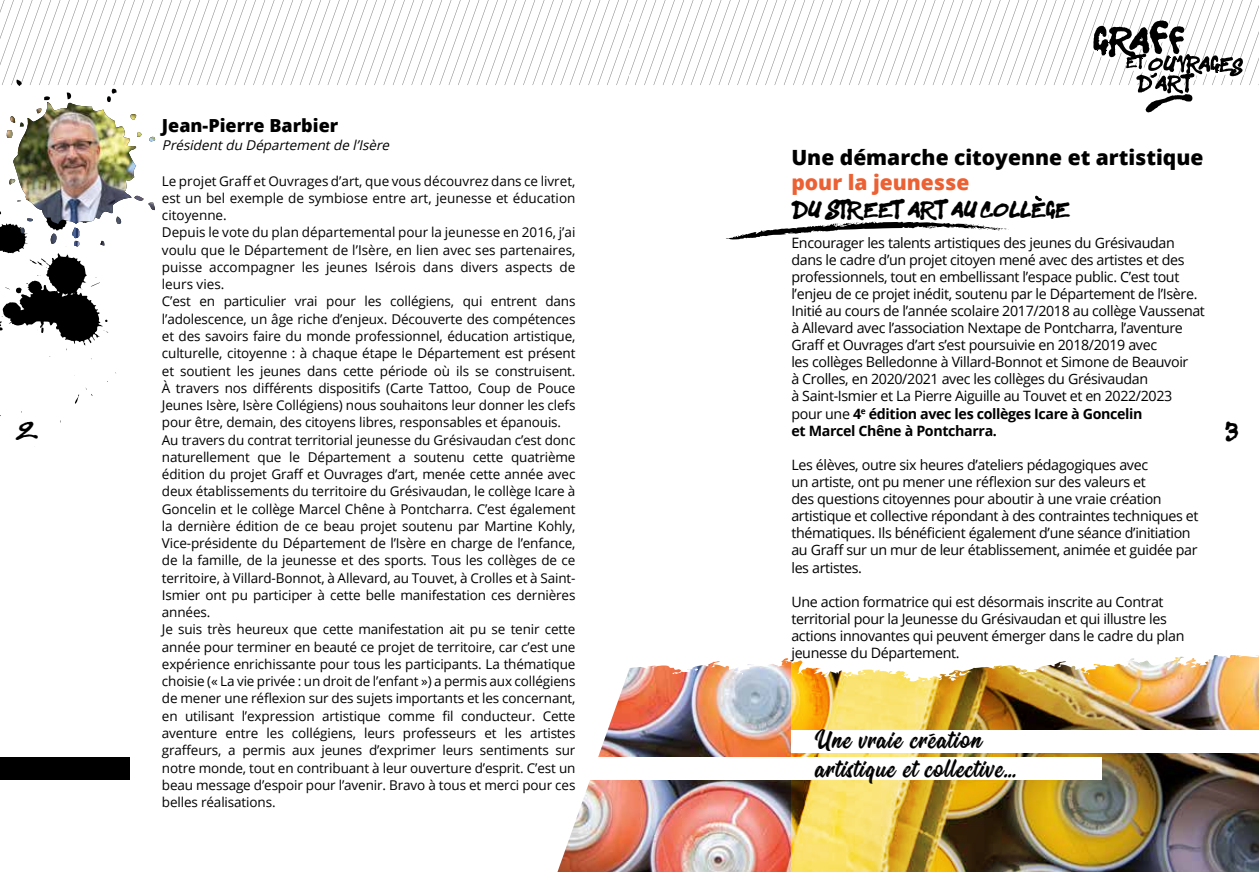
<style>
.page{position:relative;width:1259px;height:872px;background:#fff}
.page>*{position:absolute;margin:0;border:0;box-sizing:border-box;transform-origin:0 0}
.t1{font:32.7px/28.5px "Oraqle Script";letter-spacing:.03em;color:#000}
.t2{font:800 21px "Open Sans";color:#000}
.t3{font:800 21px "Open Sans";color:#ec6134}
.t4{font:800 18px "Open Sans";color:#000}
.t5{font:14.25px/17.1px "Open Sans";letter-spacing:-.025em;color:#000}
.t6{font:13.5px/17.2px "Open Sans";letter-spacing:-.01em;color:#000}
.t7{font:italic 13.5px "Open Sans";color:#000}
.t8{font:10.5px "Sister Spray";color:#000}
.s1{font-weight:700}
</style>
<div class="page">
<div style="left:0;top:757px;width:130px;height:22px;background:#000"></div>
<img style="left:557px;top:655px;width:702px;height:217px">
<svg style="left:0;top:0;width:1259px;height:423px"></svg>
<h3 class="t4" style="left:162px;top:112px;width:178px">Jean-Pierre Barbier</h3>
<p class="t7" style="left:162px;top:136px;width:233px">Présidentdu Départementde l’Isère</p>
<p class="t6" style="left:162px;top:172px;width:415px">Le projet Graff et Ouvrages d’art, que vous découvrez dans ce livret, est un bel exemple de symbiose entre art, jeunesse et éducation citoyenne.<br>Depuis le vote du plan départemental pour la jeunesse en 2016, j’ai voulu que le Département de l’Isère, en lien avec ses partenaires, puisse accompagner les jeunes Isérois dans divers aspects de leurs vies.<br>C’est en particulier vrai pour les collégiens, qui entrent dans l’adolescence, un âge riche d’enjeux. Découverte des compétences et des savoirs faire du monde professionnel, éducation artistique, culturelle, citoyenne : à chaque étape le Département est présent et soutient les jeunes dans cette période où ils se construisent.<br>À travers nos différents dispositifs (Carte Tattoo, Coup de Pouce Jeunes Isère, Isère Collégiens) nous souhaitons leur donner les clefs pour être, demain, des citoyens libres, responsables et épanouis.<br>Au travers du contrat territorial jeunesse du Grésivaudan c’est donc naturellement que le Département a soutenu cette quatrième édition du projet Graff et Ouvrages d’art, menée cette année avec deux établissements du territoire du Grésivaudan, le collège Icare à Goncelin et le collège Marcel Chêne à Pontcharra. C’est également la dernière édition de ce beau projet soutenu par Martine Kohly, Vice-présidente du Département de l’Isère en charge de l’enfance, de la famille, de la jeunesse et des sports. Tous les collèges de ce territoire, à Villard-Bonnot, à Allevard, au Touvet, à Crolles et à Saint-Ismier ont pu participer à cette belle manifestation ces dernières années.<br>Je suis très heureux que cette manifestation ait pu se tenir cette année pour terminer en beauté ce projet de territoire, car c’est une expérience enrichissante pour tous les participants. La thématique choisie (« La vie privée : un droit de l’enfant ») a permis aux collégiens de mener une réflexion sur des sujets importants et les concernant, en utilisant l’expression artistique comme fil conducteur. Cette aventure entre les collégiens, leurs professeurs et les artistes graffeurs, a permis aux jeunes d’exprimer leurs sentiments sur notre monde, tout en contribuant à leur ouverture d’esprit. C’est un beau message d’espoir pour l’avenir. Bravo à tous et merci pour ces belles réalisations.</p>
<h2 class="t2" style="left:791px;top:141px;width:413px">Une démarche citoyenne et artistique</h2>
<h2 class="t3" style="left:791px;top:166px;width:179px">pour la jeunesse</h2>
<p class="t8" style="left:791px;top:208px;width:280px">DU STREET ART AU COLLEGE</p>
<p class="t5" style="left:791px;top:233px;width:415px">Encourager les talents artistiques des jeunes du Grésivaudan dans le cadre d’un projet citoyen mené avec des artistes et des professionnels, tout en embellissant l’espace public. C’est tout l’enjeu de ce projet inédit, soutenu par le Département de l’Isère.<br>Initié au cours de l’année scolaire 2017/2018 au collège Vaussenat à Allevard avec l’association Nextape de Pontcharra, l’aventure Graff et Ouvrages d’art s’est poursuivie en 2018/2019 avec<br>les collèges Belledonne à Villard-Bonnot et Simone de Beauvoir<br>à Crolles, en 2020/2021 avec les collèges du Grésivaudan<br>à Saint-Ismier et La Pierre Aiguille au Touvet et en 2022/2023 pour une <span class="s1">4</span><sup>e</sup> <span class="s1">édition avec les collèges Icare à Goncelin<br>et Marcel Chêne à Pontcharra.</span></p>
<p class="t5" style="left:791px;top:456px;width:409px">Les élèves, outre six heures d’ateliers pédagogiques avec<br>un artiste, ont pu mener une réflexion sur des valeurs et<br>des questions citoyennes pour aboutir à une vraie création artistique et collective répondant à des contraintes techniques et thématiques. Ils bénéficient également d’une séance d’initiation au Graff sur un mur de leur établissement, animée et guidée par les artistes.</p>
<p class="t5" style="left:791px;top:592px;width:394px">Une action formatrice qui est désormais inscrite au Contrat territorial pour la Jeunesse du Grésivaudan et qui illustre les actions innovantes qui peuvent émerger dans le cadre du plan jeunesse du Département.</p>
<p class="t8" style="left:16px;top:430px;width:24px">2</p>
<p class="t8" style="left:1225px;top:430px;width:14px">3</p>
<h1 class="t1" style="left:815px;top:726px;width:203px">Une vraie création artistique et collective…</h1>
</div>
